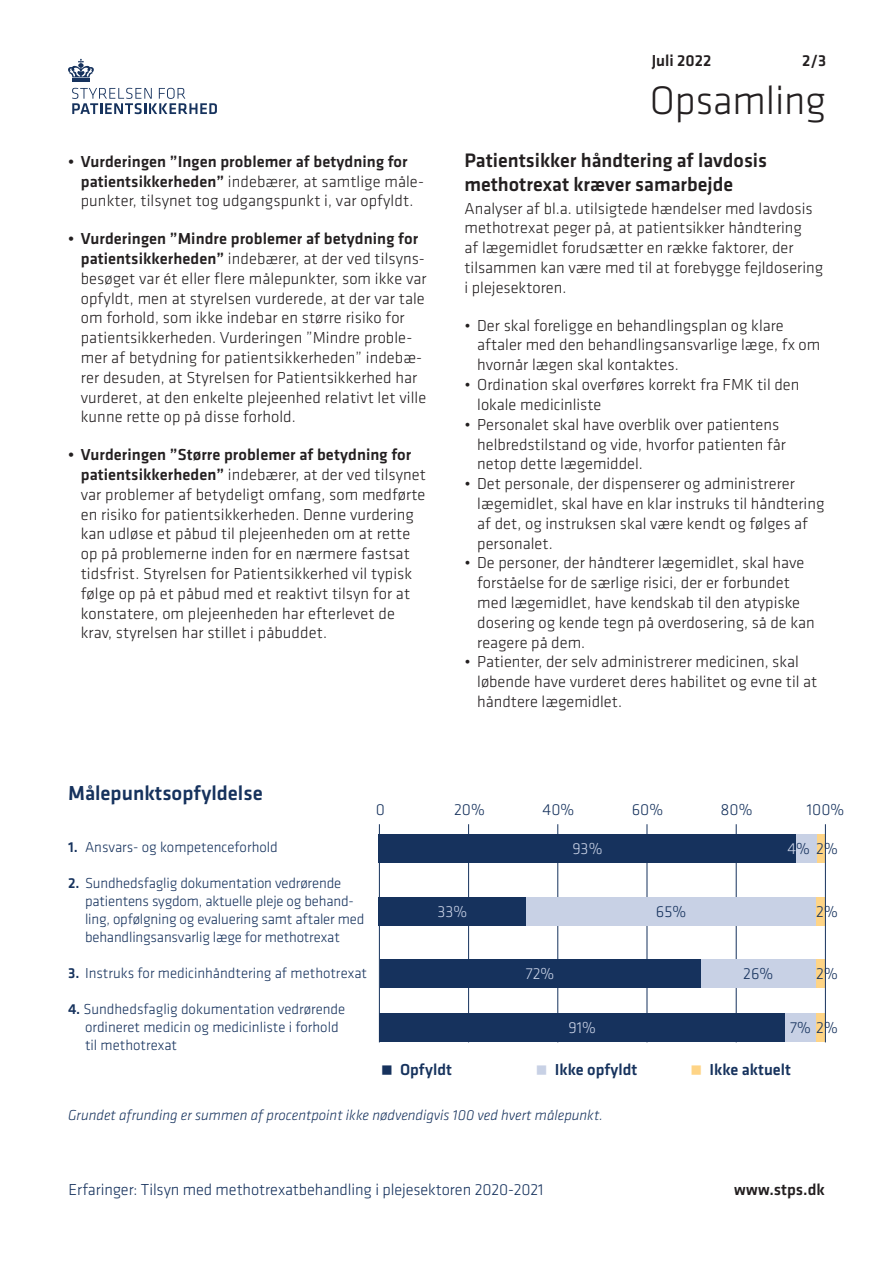
<style>
.page{position:relative;width:893px;height:1263px;background:#fff}
.page>*{position:absolute;margin:0;border:0;box-sizing:border-box;transform-origin:0 0}
.t1{font:300 41.25px "Klavika";letter-spacing:-.005em;color:#231f20}
.t2{font:500 21px "Klavika";color:#16325d}
.t3{font:500 20.25px/24.3px "Klavika";color:#231f20}
.t4{font:300 16.5px/19.8px "Klavika";color:#231f20}
.t5{font:300 16.5px "Klavika";letter-spacing:-.005em;color:#16325d}
.t6{font:500 16.5px "Klavika";color:#16325d}
.t7{font:500 16.5px "Klavika";color:#231f20}
.t8{font:300 16.5px "Klavika";color:#c8d1e5}
.t9{font:300 15px/18px "Klavika";letter-spacing:-.005em;color:#16325d}
.t10{font:italic 300 15px "Klavika";color:#16325d}
.s1{font-weight:500}
.s2{color:#c8d1e5}
</style>
<div class="page">
<hr style="left:72px;top:78px;width:18px;height:4px;background:#16325d">
<svg style="left:68px;top:59px;width:26px;height:18px"></svg>
<svg style="left:72px;top:88px;width:145px;height:26px"></svg>
<hr style="left:468px;top:824px;width:1px;height:218px;background:#16325d">
<hr style="left:557px;top:824px;width:1px;height:218px;background:#16325d">
<hr style="left:647px;top:824px;width:1px;height:218px;background:#16325d">
<hr style="left:736px;top:824px;width:1px;height:218px;background:#16325d">
<hr style="left:379px;top:824px;width:1px;height:218px;background:#16325d">
<div style="left:816px;top:834px;width:9px;height:29px;background:#fed486"></div>
<div style="left:796px;top:834px;width:20px;height:29px;background:#c8d1e5"></div>
<div style="left:379px;top:834px;width:417px;height:29px;background:#16325d"></div>
<div style="left:816px;top:897px;width:9px;height:29px;background:#fed486"></div>
<div style="left:526px;top:897px;width:290px;height:29px;background:#c8d1e5"></div>
<div style="left:379px;top:897px;width:147px;height:29px;background:#16325d"></div>
<div style="left:816px;top:959px;width:9px;height:29px;background:#fed486"></div>
<div style="left:700px;top:959px;width:116px;height:29px;background:#c8d1e5"></div>
<div style="left:380px;top:959px;width:320px;height:29px;background:#16325d"></div>
<div style="left:816px;top:1013px;width:9px;height:29px;background:#fed486"></div>
<div style="left:785px;top:1013px;width:31px;height:29px;background:#c8d1e5"></div>
<div style="left:380px;top:1013px;width:405px;height:29px;background:#16325d"></div>
<hr style="left:825px;top:824px;width:1px;height:218px;background:#16325d">
<p class="t7" style="left:652px;top:52px;width:61px">Juli 2022</p>
<p class="t7" style="left:802px;top:52px;width:26px">2/3</p>
<p class="t4" style="left:81px;top:152px;width:343px;text-indent:-13px"><span class="s1">• Vurderingen ”Ingen problemer af betydning for patientsikkerheden”</span> indebærer, at samtlige måle&shy;punkter, tilsynet tog udgangspunkt i, var opfyldt.</p>
<p class="t4" style="left:81px;top:229px;width:347px;text-indent:-13px"><span class="s1">• Vurderingen ”Mindre problemer af betydning for patientsikkerheden”</span> indebærer, at der ved tilsyns&shy;besøget var ét eller flere målepunkter, som ikke var opfyldt, men at styrelsen vurderede, at der var tale om forhold, som ikke indebar en større risiko for patientsikkerheden. Vurderingen ”Mindre proble&shy;mer af betydning for patientsikkerheden” indebæ&shy;rer desuden, at Styrelsen for Patientsikkerhed har vurderet, at den enkelte plejeenhed relativt let ville kunne rette op på disse forhold.</p>
<p class="t4" style="left:81px;top:445px;width:347px;text-indent:-13px"><span class="s1">• Vurderingen ”Større problemer af betydning for patientsikkerheden”</span> indebærer, at der ved tilsynet var problemer af betydeligt omfang, som medførte en risiko for patientsikkerheden. Denne vurdering kan udløse et påbud til plejeenheden om at rette op på problemerne inden for en nærmere fastsat tidsfrist. Styrelsen for Patientsikkerhed vil typisk følge op på et påbud med et reaktivt tilsyn for at konstatere, om plejeenheden har efterlevet de krav, styrelsen har stillet i påbuddet.</p>
<p class="t1" style="left:650px;top:78px;width:178px">Opsamling</p>
<p class="t3" style="left:464px;top:148px;width:304px">Patientsikker håndtering af lavdosis methotrexat kræver samarbejde</p>
<p class="t4" style="left:464px;top:199px;width:360px">Analyser af bl.a. utilsigtede hændelser med lavdosis methotrexat peger på, at patientsikker håndtering<br>af lægemidlet forudsætter en række faktorer, der tilsammen kan være med til at forebygge fejldosering i plejesektoren.</p>
<p class="t4" style="left:477px;top:316px;width:345px;text-indent:-13px">• Der skal foreligge en behandlingsplan og klare aftaler med den behandlingsansvarlige læge, fx om hvornår lægen skal kontaktes.</p>
<p class="t4" style="left:477px;top:375px;width:324px;text-indent:-13px">• Ordination skal overføres korrekt fra FMK til den lokale medicinliste</p>
<p class="t4" style="left:477px;top:415px;width:310px;text-indent:-13px">• Personalet skal have overblik over patientens helbredstilstand og vide, hvorfor patienten får netop dette lægemiddel.</p>
<p class="t4" style="left:477px;top:474px;width:349px;text-indent:-13px">• Det personale, der dispenserer og administrerer lægemidlet, skal have en klar instruks til håndtering af det, og instruksen skal være kendt og følges af personalet.</p>
<p class="t4" style="left:477px;top:553px;width:339px;text-indent:-13px">• De personer, der håndterer lægemidlet, skal have forståelse for de særlige risici, der er forbundet med lægemidlet, have kendskab til den atypiske dosering og kende tegn på overdosering, så de kan reagere på dem.</p>
<p class="t4" style="left:477px;top:652px;width:342px;text-indent:-13px">• Patienter, der selv administrerer medicinen, skal løbende have vurderet deres habilitet og evne til at håndtere lægemidlet.</p>
<p class="t2" style="left:68px;top:781px;width:196px">Målepunktsopfyldelse</p>
<p class="t9" style="left:68px;top:838px;width:211px"><span class="s1">1.</span> Ansvars- og kompetenceforhold</p>
<p class="t9" style="left:85px;top:874px;width:281px;text-indent:-17px"><span class="s1">2.</span> Sundhedsfaglig dokumentation vedrørende patientens sygdom, aktuelle pleje og behand&shy;ling, opfølgning og evaluering samt aftaler med behandlingsansvarlig læge for methotrexat</p>
<p class="t9" style="left:68px;top:964px;width:301px"><span class="s1">3.</span> Instruks for medicinhåndtering af methotrexat</p>
<p class="t9" style="left:85px;top:1000px;width:262px;text-indent:-17px"><span class="s1">4.</span> Sundhedsfaglig dokumentation vedrørende ordineret medicin og medicinliste i forhold til methotrexat</p>
<p class="t5" style="left:376px;top:800px;width:11px">0</p>
<p class="t5" style="left:454px;top:800px;width:32px">20%</p>
<p class="t5" style="left:543px;top:800px;width:33px">40%</p>
<p class="t5" style="left:632px;top:800px;width:33px">60%</p>
<p class="t5" style="left:720px;top:800px;width:33px">80%</p>
<p class="t5" style="left:807px;top:800px;width:39px">100%</p>
<p class="t8" style="left:572px;top:840px;width:32px">93%</p>
<p class="t8" style="left:438px;top:902px;width:31px">33%</p>
<p class="t5" style="left:656px;top:902px;width:32px">65%</p>
<p class="t5" style="left:787px;top:840px;width:52px"><span class="s2">4</span>% 2%</p>
<p class="t5" style="left:816px;top:902px;width:23px">2%</p>
<p class="t8" style="left:526px;top:965px;width:30px">72%</p>
<p class="t5" style="left:743px;top:965px;width:32px">26%</p>
<p class="t5" style="left:816px;top:965px;width:23px">2%</p>
<p class="t8" style="left:569px;top:1019px;width:29px">91%</p>
<p class="t5" style="left:790px;top:1019px;width:49px">7% 2%</p>
<p class="t6" style="left:400px;top:1060px;width:53px">Opfyldt</p>
<p class="t6" style="left:555px;top:1060px;width:84px">Ikke opfyldt</p>
<p class="t6" style="left:709px;top:1060px;width:83px">Ikke aktuelt</p>
<p class="t10" style="left:68px;top:1106px;width:536px">Grundet afrunding er summen af procentpoint ikke nødvendigvis 100 ved hvert målepunkt.</p>
<p class="t5" style="left:69px;top:1180px;width:476px">Erfaringer: Tilsyn med methotrexatbehandling i plejesektoren 2020-2021</p>
<p class="t7" style="left:734px;top:1180px;width:92px">www.stps.dk</p>
</div>
